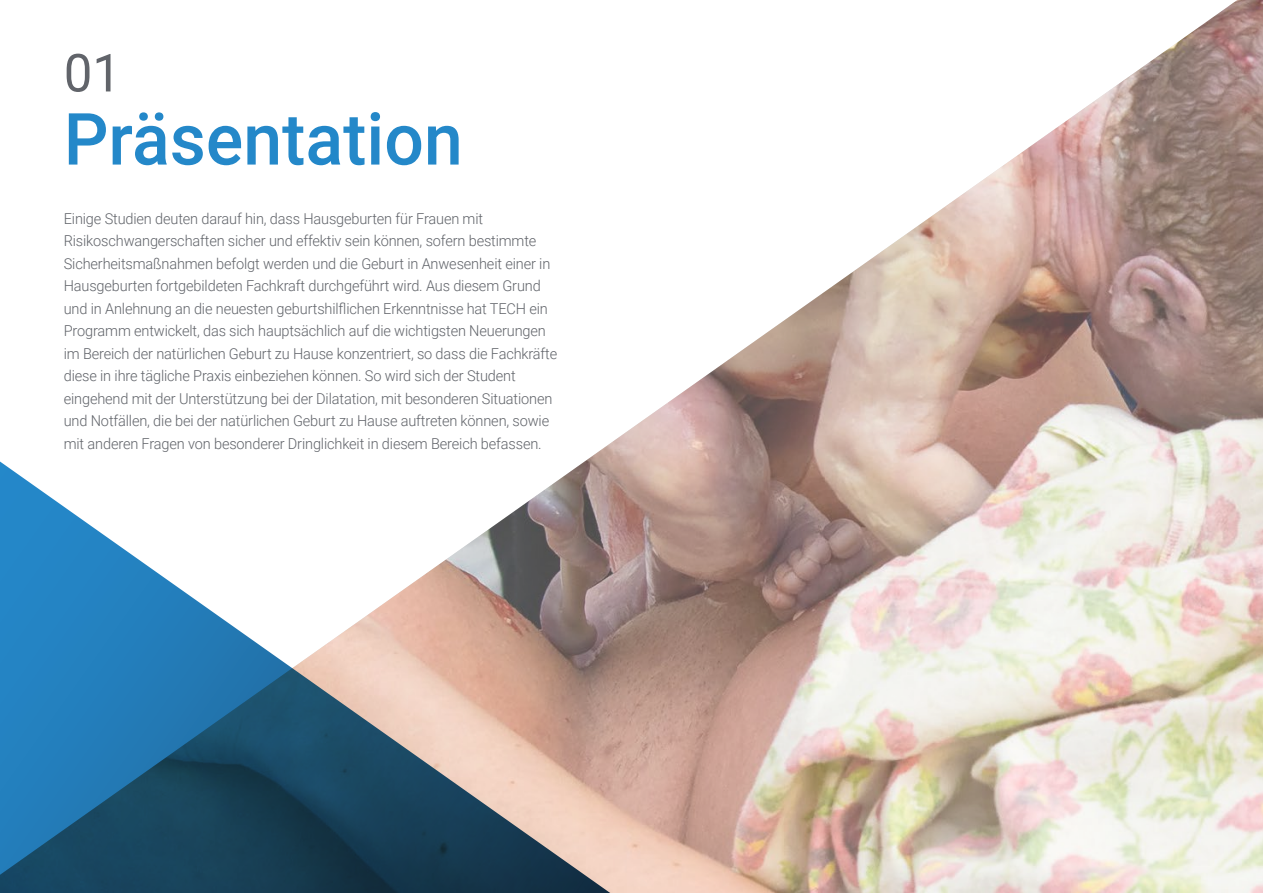
<style>
.page{position:relative;width:1263px;height:893px;background:#fff}
.page>*{position:absolute;margin:0;border:0;box-sizing:border-box;transform-origin:0 0}
.t1{font:500 72px "Roboto";color:#2488c9}
.t2{font:52.5px "Roboto";color:#61646a}
.t3{font:300 15px/22.5px "Roboto";letter-spacing:-.01em;color:#61646a}
.s1{color:#2287c9}
</style>
<div class="page">
<img style="left:607px;top:0;width:656px;height:893px">
<svg style="left:0;top:446px;width:640px;height:447px"></svg>
<h2 class="t2" style="left:64px;top:36px;width:59px">01</h2>
<h1 class="t1" style="left:64px;top:89px;width:400px">Präsent<span class="s1">a</span>tion</h1>
<p class="t3" style="left:64px;top:207px;width:495px">Einige Studien deuten darauf hin, dass Hausgeburten für Frauen mit Risikoschwangerschaften sicher und effektiv sein können, sofern bestimmte Sicherheitsmaßnahmen befolgt werden und die Geburt in Anwesenheit einer in Hausgeburten fortgebildeten Fachkraft durchgeführt wird. Aus diesem Grund und in Anlehnung an die neuesten geburtshilflichen Erkenntnisse hat TECH ein Programm entwickelt, das sich hauptsächlich auf die wichtigsten Neuerungen im Bereich der natürlichen Geburt zu Hause konzentriert, so dass die Fachkräfte diese in ihre tägliche Praxis einbeziehen können. So wird sich der Student eingehend mit der Unterstützung bei der Dilatation, mit besonderen Situationen und Notfällen, die bei der natürlichen Geburt zu Hause auftreten können, sowie mit anderen Fragen von besonderer Dringlichkeit in diesem Bereich befassen.</p>
</div>
